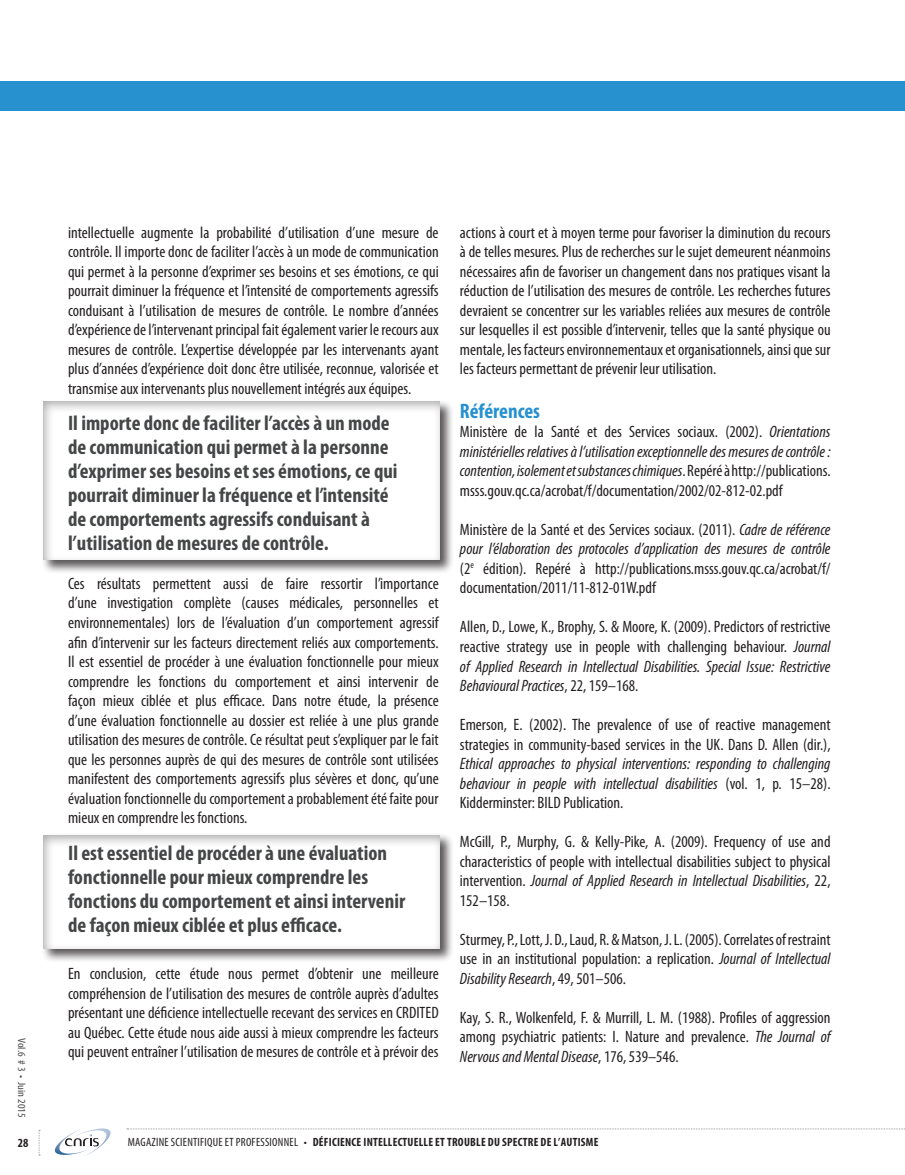
<style>
.page{position:relative;width:905px;height:1175px;background:#fff}
.page>*{position:absolute;margin:0;border:0;box-sizing:border-box;transform-origin:0 0}
.Sous-titres{font:700 condensed 21px/24px "Myriad Pro";color:#454647}
.Sous-titres-2{font:700 condensed 21px "Myriad Pro";color:#2691ce}
.texte{font:condensed 16.5px/19.5px "Myriad Pro";color:#231f20;text-align:justify}
.t1{font:700 condensed 12.45px "Myriad Pro";color:#231f20}
.t2{font:700 condensed 12px "Myriad Pro";letter-spacing:.02em;color:#231f20}
.t3{font:condensed 10.8px "Myriad Pro";color:#4b4c4d;scale:1.11 1}
.s1{font-style:italic}
.s2{font-weight:400}
</style>
<div class="page">
<svg style="left:55px;top:1128px;width:56px;height:27px"></svg>
<svg style="left:39px;top:1130px;width:1px;height:25px"></svg>
<svg style="left:127px;top:1128px;width:778px;height:1px"></svg>
<div style="left:41px;top:399px;width:413px;height:175px;background:#231f20;opacity:.75"></div>
<div style="left:38px;top:391px;width:404px;height:170px;background:#231f20;opacity:.37"></div>
<div style="left:41px;top:832px;width:413px;height:130px;background:#231f20;opacity:.75"></div>
<div style="left:38px;top:825px;width:404px;height:124px;background:#231f20;opacity:.37"></div>
<svg style="left:904px;top:81px;width:1px;height:29px"></svg>
<div style="left:0;top:81px;width:904px;height:29px;background:#2691ce"></div>
<p class="t3" style="left:28px;top:1038px;width:73px;rotate:90deg">Vol.6 # 3 • Juin 2015</p>
<p class="t1" style="left:18px;top:1134px;width:12px">28</p>
<p class="texte" style="left:68px;top:222px;width:372px">intellectuelle augmente la probabilité d’utilisation d’une mesure de contrôle. Il importe donc de faciliter l’accès à un mode de communication qui permet à la personne d’exprimer ses besoins et ses émotions, ce qui pourrait diminuer la fréquence et l’intensité de comportements agressifs conduisant à l’utilisation de mesures de contrôle. Le nombre d’années d’expérience de l’intervenant principal fait également varier le recours aux mesures de contrôle. L’expertise développée par les intervenants ayant plus d’années d’expérience doit donc être utilisée, reconnue, valorisée et transmise aux intervenants plus nouvellement intégrés aux équipes.</p>
<p class="Sous-titres" style="left:68px;top:411px;width:331px">Il importe donc de faciliter l’accès à un mode de communication qui permet à la personne d’exprimer ses besoins et ses émotions, ce qui pourrait diminuer la fréquence et l’intensité de comportements agressifs conduisant à l’utilisation de mesures de contrôle.</p>
<p class="texte" style="left:68px;top:573px;width:372px">Ces résultats permettent aussi de faire ressortir l’importance d’une investigation complète (causes médicales, personnelles et environnementales) lors de l’évaluation d’un comportement agressif afin d’intervenir sur les facteurs directement reliés aux comportements.<br>Il est essentiel de procéder à une évaluation fonctionnelle pour mieux comprendre les fonctions du comportement et ainsi intervenir de façon mieux ciblée et plus efficace. Dans notre étude, la présence d’une évaluation fonctionnelle au dossier est reliée à une plus grande utilisation des mesures de contrôle. Ce résultat peut s’expliquer par le fait que les personnes auprès de qui des mesures de contrôle sont utilisées manifestent des comportements agressifs plus sévères et donc, qu’une évaluation fonctionnelle du comportement a probablement été faite pour mieux en comprendre les fonctions.</p>
<p class="Sous-titres" style="left:68px;top:841px;width:338px">Il est essentiel de procéder à une évaluation fonctionnelle pour mieux comprendre les fonctions du comportement et ainsi intervenir de façon mieux ciblée et plus efficace.</p>
<p class="texte" style="left:68px;top:963px;width:372px">En conclusion, cette étude nous permet d’obtenir une meilleure compréhension de l’utilisation des mesures de contrôle auprès d’adultes présentant une déficience intellectuelle recevant des services en CRDITED au Québec. Cette étude nous aide aussi à mieux comprendre les facteurs qui peuvent entraîner l’utilisation de mesures de contrôle et à prévoir des</p>
<p class="texte" style="left:460px;top:222px;width:372px">actions à court et à moyen terme pour favoriser la diminution du recours à de telles mesures. Plus de recherches sur le sujet demeurent néanmoins nécessaires afin de favoriser un changement dans nos pratiques visant la réduction de l’utilisation des mesures de contrôle. Les recherches futures devraient se concentrer sur les variables reliées aux mesures de contrôle sur lesquelles il est possible d’intervenir, telles que la santé physique ou mentale, les facteurs environnementaux et organisationnels, ainsi que sur les facteurs permettant de prévenir leur utilisation.</p>
<p class="Sous-titres-2" style="left:460px;top:398px;width:82px">Références</p>
<p class="texte" style="left:460px;top:422px;width:372px">Ministère de la Santé et des Services sociaux. (2002). <span class="s1">Orientations ministérielles relatives à l’utilisation exceptionnelle des mesures de contrôle : contention, isolement et substances chimiques</span>. Repéré à http://publications. msss.gouv.qc.ca/acrobat/f/documentation/2002/02-812-02.pdf</p>
<p class="texte" style="left:460px;top:519px;width:372px">Ministère de la Santé et des Services sociaux. (2011). <span class="s1">Cadre de référence pour l’élaboration des protocoles d’application des mesures de contrôle </span>(2<sup>e</sup> édition). Repéré à http://publications.msss.gouv.qc.ca/acrobat/f/ documentation/2011/11-812-01W.pdf</p>
<p class="texte" style="left:460px;top:617px;width:372px">Allen, D., Lowe, K., Brophy, S. &amp; Moore, K. (2009). Predictors of restrictive reactive strategy use in people with challenging behaviour. <span class="s1">Journal of Applied Research in Intellectual Disabilities. Special Issue: Restrictive Behavioural Practices</span>, 22, 159–168.</p>
<p class="texte" style="left:460px;top:714px;width:372px">Emerson, E. (2002). The prevalence of use of reactive management strategies in community-based services in the UK. Dans D. Allen (dir.), <span class="s1">Ethical approaches to physical interventions: responding to challenging behaviour in people with intellectual disabilities</span> (vol. 1, p. 15–28).<br>Kidderminster: BILD Publication.</p>
<p class="texte" style="left:460px;top:831px;width:372px">McGill, P., Murphy, G. &amp; Kelly-Pike, A. (2009). Frequency of use and characteristics of people with intellectual disabilities subject to physical intervention. <span class="s1">Journal of Applied Research in Intellectual Disabilities</span>, 22, 152–158.</p>
<p class="texte" style="left:460px;top:929px;width:372px">Sturmey, P., Lott, J. D., Laud, R. &amp; Matson, J. L. (2005). Correlates of restraint use in an institutional population: a replication. <span class="s1">Journal of Intellectual Disability Research</span>, 49, 501–506.</p>
<p class="texte" style="left:460px;top:1007px;width:372px">Kay, S. R., Wolkenfeld, F. &amp; Murrill, L. M. (1988). Profiles of aggression among psychiatric patients: I. Nature and prevalence. <span class="s1">The Journal of Nervous and Mental Disease</span>, 176, 539–546.</p>
<p class="t2" style="left:128px;top:1134px;width:472px"><span class="s2">MAGAZINE SCIENTIFIQUE ET PROFESSIONNEL •</span> DÉFICIENCE INTELLECTUELLE ET TROUBLE DU SPECTRE DE L’AUTISME</p>
</div>
